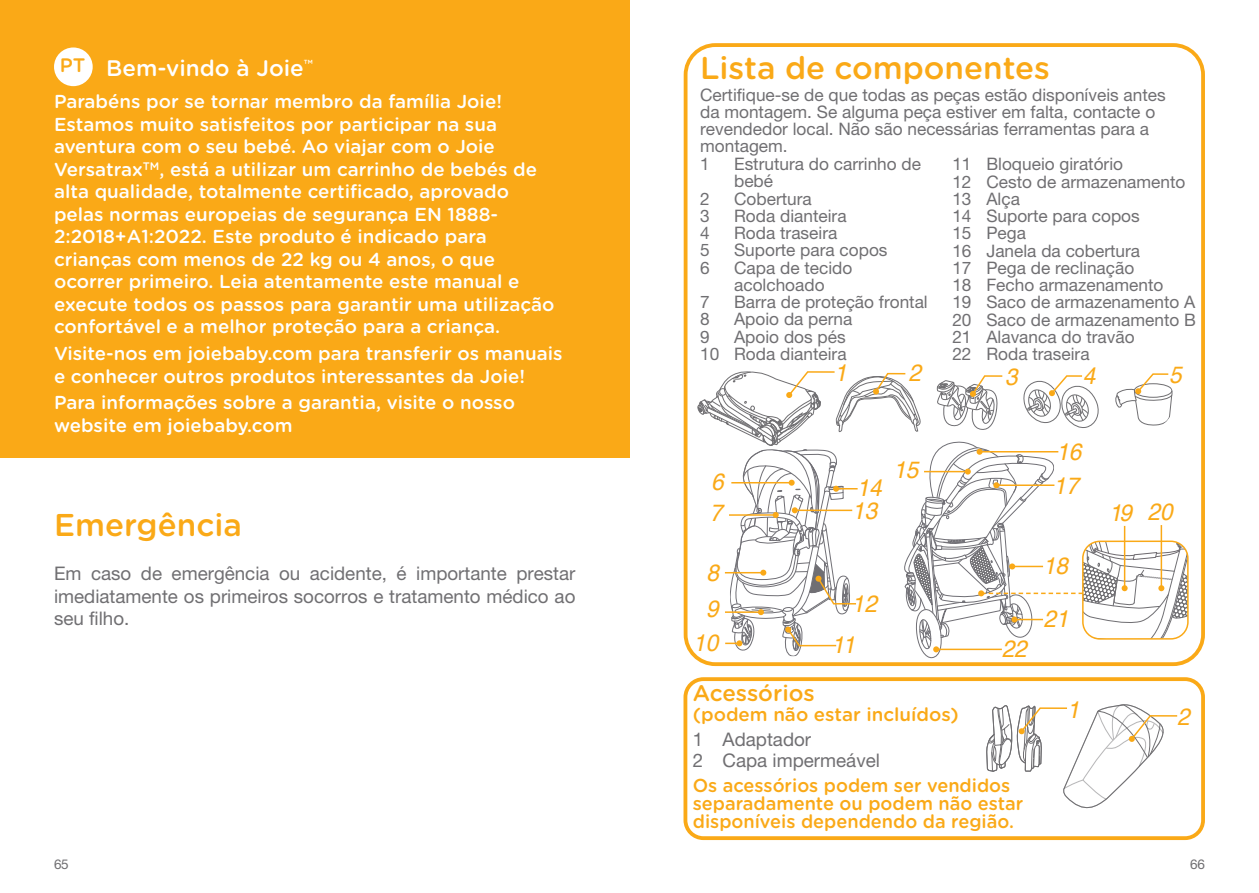
<style>
.page{position:relative;width:1259px;height:893px;background:#fff}
.page>*{position:absolute;margin:0;border:0;box-sizing:border-box;transform-origin:0 0}
.t1{font:500 31.5px "Gotham Rounded";color:#faa917}
.t2{font:italic 23.7px/30.3px "Helvetica";color:#faa917;scale:.95 1}
.t3{font:500 22.5px "Gotham Rounded";color:#fff}
.t4{font:500 22.5px "Gotham Rounded";color:#faa917}
.t5{font:500 18.75px/22.5px "Gotham Rounded";color:#fff}
.t6{font:18.75px/22.5px "Helvetica Neue LT Std";color:#706f72;text-align:justify}
.t7{font:500 18.75px/18px "Gotham Rounded";color:#faa917}
.t8{font:17.25px/17.2px "Helvetica Neue LT Std";color:#706f72}
.t9{font:13.5px "Helvetica Neue LT Std";color:#706f72}
</style>
<div class="page">
<div style="left:0;top:0;width:629px;height:458px;background:#faa917"></div>
<div style="left:54px;top:47px;width:39px;height:39px;background:#fff;border-radius:50%"></div>
<div style="left:683px;top:43px;width:522px;height:623px;border:4px solid #faa917;border-radius:30px"></div>
<div style="left:683px;top:677px;width:522px;height:163px;border:4px solid #faa917;border-radius:18px"></div>
<svg style="left:986px;top:704px;width:192px;height:105px"></svg>
<svg style="left:697px;top:371px;width:491px;height:288px"></svg>
<p class="t3" style="left:60px;top:52px;width:254px"><sup>PT</sup> Bem-vindo à Joie<sup>™</sup></p>
<p class="t5" style="left:54px;top:90px;width:502px">Parabéns por se tornar membro da família Joie!<br>Estamos muito satisfeitos por participar na sua aventura com o seu bebé. Ao viajar com o Joie Versatrax<sup>TM</sup>, está a utilizar um carrinho de bebés de alta qualidade, totalmente certificado, aprovado pelas normas europeias de segurança EN 1888- 2:2018+A1:2022. Este produto é indicado para crianças com menos de 22 kg ou 4 anos, o que ocorrer primeiro. Leia atentamente este manual e execute todos os passos para garantir uma utilização confortável e a melhor proteção para a criança.</p>
<p class="t5" style="left:54px;top:341px;width:510px">Visite-nos em joiebaby.com para transferir os manuais e conhecer outros produtos interessantes da Joie!</p>
<p class="t5" style="left:54px;top:391px;width:462px">Para informações sobre a garantia, visite o nosso website em joiebaby.com</p>
<h1 class="t1" style="left:54px;top:502px;width:189px">Emergência</h1>
<p class="t6" style="left:54px;top:562px;width:523px">Em caso de emergência ou acidente, é importante prestar imediatamente os primeiros socorros e tratamento médico ao seu filho.</p>
<h1 class="t1" style="left:700px;top:45px;width:351px">Lista de componentes</h1>
<p class="t8" style="left:700px;top:86px;width:467px">Certifique-se de que todas as peças estão disponíveis antes da montagem. Se alguma peça estiver em falta, contacte o revendedor local. Não são necessárias ferramentas para a montagem.<br>1</p>
<p class="t8" style="left:952px;top:155px;width:245px">11 Bloqueio giratório<br>12 Cesto de armazenamento<br>13 Alça<br>14 Suporte para copos<br>15 Pega<br>16 Janela da cobertura<br>17 Pega de reclinação<br>18 Fecho armazenamento<br>19 Saco de armazenamento A<br>20 Saco de armazenamento B<br>21 Alavanca do travão<br>22 Roda traseira</p>
<p class="t8" style="left:734px;top:155px;width:188px">Estrutura do carrinho de bebé</p>
<p class="t8" style="left:700px;top:190px;width:11px">2</p>
<p class="t8" style="left:734px;top:190px;width:79px">Cobertura</p>
<p class="t8" style="left:700px;top:207px;width:11px">3</p>
<p class="t8" style="left:734px;top:207px;width:114px">Roda dianteira</p>
<p class="t8" style="left:700px;top:224px;width:11px">4</p>
<p class="t8" style="left:734px;top:224px;width:105px">Roda traseira</p>
<p class="t8" style="left:700px;top:241px;width:11px">5</p>
<p class="t8" style="left:734px;top:241px;width:155px">Suporte para copos</p>
<p class="t8" style="left:700px;top:259px;width:11px">6</p>
<p class="t8" style="left:734px;top:259px;width:120px">Capa de tecido acolchoado</p>
<p class="t8" style="left:700px;top:293px;width:11px">7</p>
<p class="t8" style="left:734px;top:293px;width:195px">Barra de proteção frontal</p>
<p class="t8" style="left:700px;top:310px;width:11px">8</p>
<p class="t8" style="left:734px;top:310px;width:120px">Apoio da perna</p>
<p class="t8" style="left:700px;top:328px;width:11px">9</p>
<p class="t8" style="left:700px;top:328px;width:148px;text-align:right">Apoio dos pés<br>10 Roda dianteira</p>
<p class="t2" style="left:710px;top:467px;width:16px">6<br>7</p>
<p class="t2" style="left:706px;top:558px;width:15px">8</p>
<p class="t2" style="left:693px;top:592px;width:28px;line-height:34.3px;text-align:center">9<br>10</p>
<p class="t2" style="left:834px;top:358px;width:15px">1</p>
<p class="t2" style="left:908px;top:358px;width:15px">2</p>
<p class="t2" style="left:1005px;top:362px;width:15px">3</p>
<p class="t2" style="left:1083px;top:362px;width:15px">4</p>
<p class="t2" style="left:1169px;top:360px;width:15px">5</p>
<p class="t2" style="left:856px;top:473px;width:28px">14</p>
<p class="t2" style="left:893px;top:455px;width:28px">15</p>
<p class="t2" style="left:1056px;top:437px;width:28px">16</p>
<p class="t2" style="left:1053px;top:471px;width:28px">17</p>
<p class="t2" style="left:852px;top:496px;width:28px">13</p>
<p class="t2" style="left:1109px;top:498px;width:25px">19</p>
<p class="t2" style="left:1147px;top:497px;width:28px">20</p>
<p class="t2" style="left:1043px;top:551px;width:28px">18</p>
<p class="t2" style="left:852px;top:589px;width:28px">12</p>
<p class="t2" style="left:1043px;top:604px;width:28px">21</p>
<p class="t2" style="left:832px;top:630px;width:26px">11</p>
<p class="t2" style="left:1001px;top:634px;width:28px">22</p>
<p class="t4" style="left:693px;top:677px;width:124px">Acessórios</p>
<p class="t7" style="left:693px;top:705px;width:267px">(podem não estar incluídos)</p>
<p class="t6" style="left:693px;top:728px;width:189px;line-height:21.6px">1 Adaptador<br>2 Capa impermeável</p>
<p class="t7" style="left:693px;top:775px;width:332px">Os acessórios podem ser vendidos separadamente ou podem não estar disponíveis dependendo da região.</p>
<p class="t2" style="left:1067px;top:695px;width:15px">1</p>
<p class="t2" style="left:1177px;top:702px;width:15px">2</p>
<p class="t9" style="left:54px;top:856px;width:16px">65</p>
<p class="t9" style="left:1190px;top:856px;width:16px">66</p>
</div>
